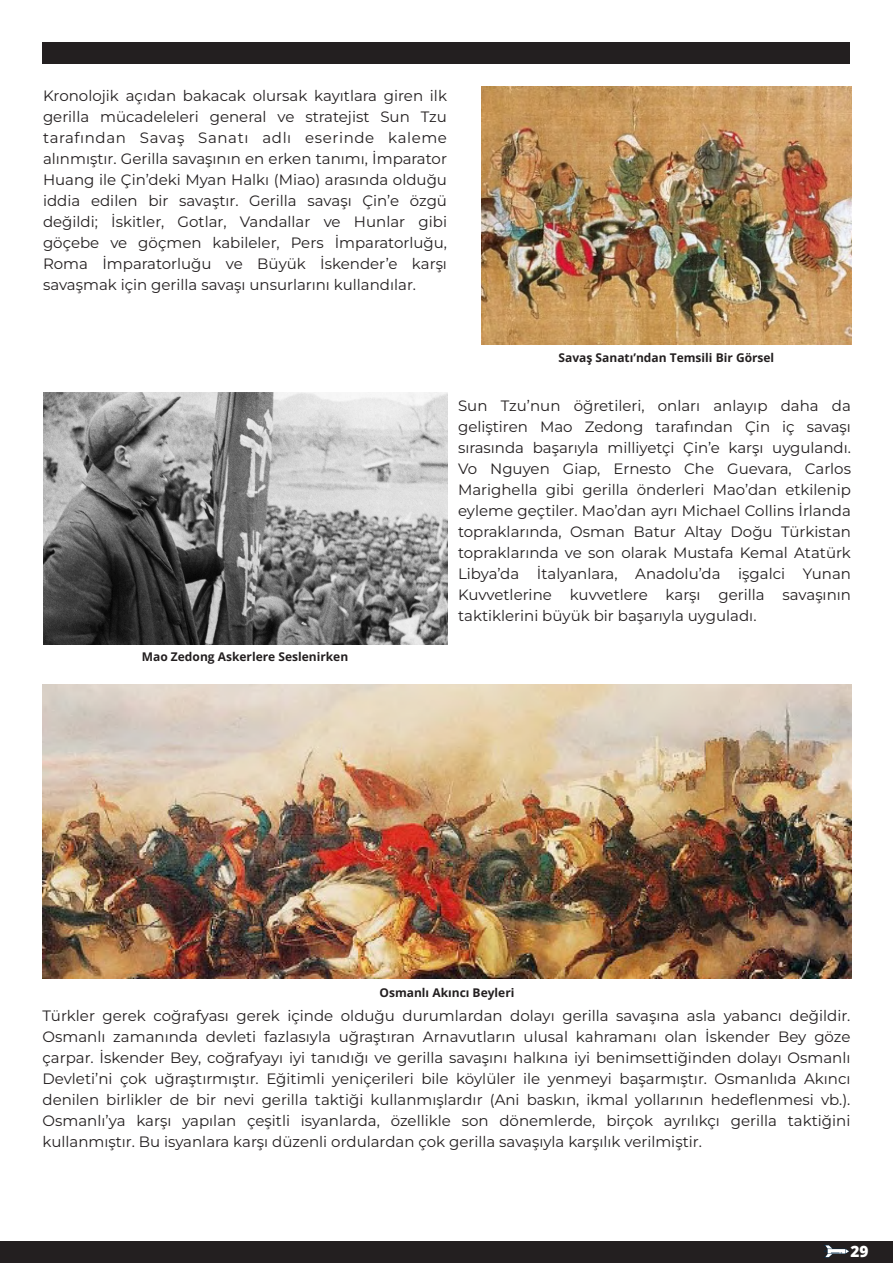
<style>
.page{position:relative;width:893px;height:1263px;background:#fff}
.page>*{position:absolute;margin:0;border:0;box-sizing:border-box;transform-origin:0 0}
.t1{font:800 15.45px "Open Sans";color:#fff}
.t2{font:100 15px/21px "Montserrat";color:#231f20}
.t3{font:700 12px "Open Sans";color:#231f20}
</style>
<div class="page">
<div style="left:0;top:1242px;width:893px;height:21px;background:#231f20"></div>
<div style="left:43px;top:43px;width:807px;height:21px;background:#231f20"></div>
<svg style="left:824px;top:1245px;width:25px;height:13px"></svg>
<img style="left:481px;top:87px;width:370px;height:257px">
<img style="left:43px;top:393px;width:404px;height:252px">
<img style="left:43px;top:685px;width:808px;height:293px">
<p class="t2" style="left:43px;top:85px;width:405px">Kronolojik açıdan bakacak olursak kayıtlara giren ilk</p>
<p class="t2" style="left:43px;top:106px;width:405px">gerilla mücadeleleri general ve stratejist Sun Tzu tarafından Savaş Sanatı adlı eserinde kaleme</p>
<p class="t2" style="left:43px;top:148px;width:405px">alınmıştır. Gerilla savaşının en erken tanımı, İmparator</p>
<p class="t2" style="left:43px;top:169px;width:405px">Huang ile Çin’deki Myan Halkı (Miao) arasında olduğu</p>
<p class="t2" style="left:43px;top:190px;width:405px">iddia edilen bir savaştır. Gerilla savaşı Çin’e özgü</p>
<p class="t2" style="left:43px;top:211px;width:405px">değildi; İskitler, Gotlar, Vandallar ve Hunlar gibi</p>
<p class="t2" style="left:43px;top:232px;width:405px">göçebe ve göçmen kabileler, Pers İmparatorluğu,</p>
<p class="t2" style="left:43px;top:253px;width:405px">Roma İmparatorluğu ve Büyük İskender’e karşı</p>
<p class="t2" style="left:43px;top:274px;width:374px">savaşmak için gerilla savaşı unsurlarını kullandılar.</p>
<p class="t3" style="left:142px;top:648px;width:208px">Mao Zedong Askerlere Seslenirken</p>
<p class="t3" style="left:559px;top:349px;width:217px">Savaş Sanatı’ndan Temsili Bir Görsel</p>
<p class="t2" style="left:458px;top:394px;width:394px">Sun Tzu’nun öğretileri, onları anlayıp daha da</p>
<p class="t2" style="left:458px;top:415px;width:394px;text-align:justify">geliştiren Mao Zedong tarafından Çin iç savaşı sırasında başarıyla milliyetçi Çin’e karşı uygulandı.<br>Vo Nguyen Giap, Ernesto Che Guevara, Carlos Marighella gibi gerilla önderleri Mao’dan etkilenip</p>
<p class="t2" style="left:458px;top:499px;width:394px">eyleme geçtiler. Mao’dan ayrı Michael Collins İrlanda</p>
<p class="t2" style="left:458px;top:520px;width:394px">topraklarında, Osman Batur Altay Doğu Türkistan</p>
<p class="t2" style="left:458px;top:541px;width:394px">topraklarında ve son olarak Mustafa Kemal Atatürk</p>
<p class="t2" style="left:458px;top:562px;width:394px">Libya’da İtalyanlara, Anadolu’da işgalci Yunan<br>Kuvvetlerine kuvvetlere karşı gerilla savaşının</p>
<p class="t2" style="left:458px;top:604px;width:300px">taktiklerini büyük bir başarıyla uyguladı.</p>
<p class="t3" style="left:380px;top:984px;width:136px">Osmanlı Akıncı Beyleri</p>
<p class="t2" style="left:43px;top:1005px;width:809px">Türkler gerek coğrafyası gerek içinde olduğu durumlardan dolayı gerilla savaşına asla yabancı değildir.</p>
<p class="t2" style="left:43px;top:1026px;width:809px">Osmanlı zamanında devleti fazlasıyla uğraştıran Arnavutların ulusal kahramanı olan İskender Bey göze çarpar. İskender Bey, coğrafyayı iyi tanıdığı ve gerilla savaşını halkına iyi benimsettiğinden dolayı Osmanlı</p>
<p class="t2" style="left:43px;top:1068px;width:809px">Devleti’ni çok uğraştırmıştır. Eğitimli yeniçerileri bile köylüler ile yenmeyi başarmıştır. Osmanlıda Akıncı</p>
<p class="t2" style="left:43px;top:1089px;width:809px">denilen birlikler de bir nevi gerilla taktiği kullanmışlardır (Ani baskın, ikmal yollarının hedeflenmesi vb.).</p>
<p class="t2" style="left:43px;top:1110px;width:809px">Osmanlı’ya karşı yapılan çeşitli isyanlarda, özellikle son dönemlerde, birçok ayrılıkçı gerilla taktiğini</p>
<p class="t2" style="left:43px;top:1131px;width:661px">kullanmıştır. Bu isyanlara karşı düzenli ordulardan çok gerilla savaşıyla karşılık verilmiştir.</p>
<p class="t1" style="left:850px;top:1240px;width:20px">29</p>
</div>
